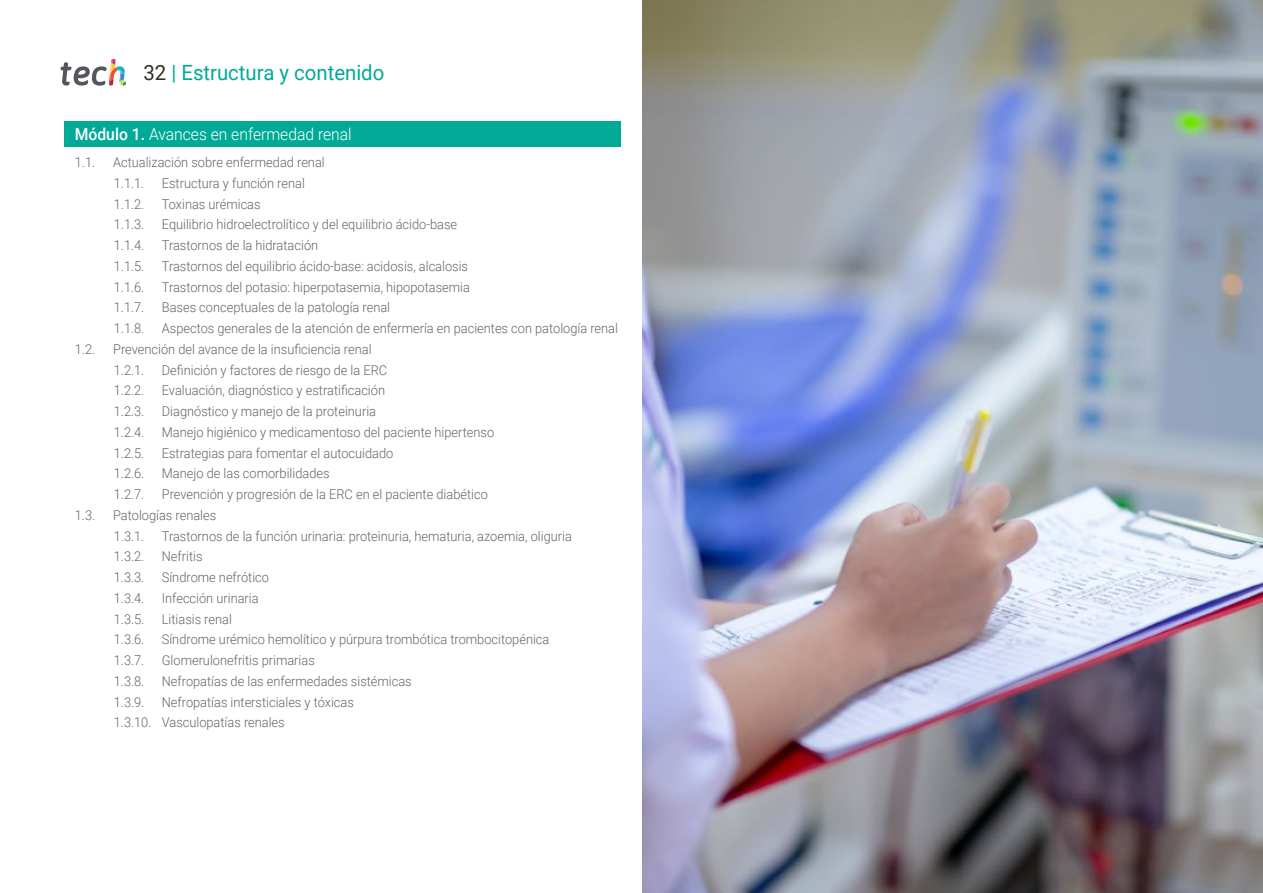
<style>
.page{position:relative;width:1263px;height:893px;background:#fff}
.page>*{position:absolute;margin:0;border:0;box-sizing:border-box;transform-origin:0 0}
.t1{font:21px "Roboto";color:#00aa97}
.t2{font:300 16.5px "Roboto";color:#fff;scale:.95 1}
.t3{font:300 13.5px/20.7px "Roboto";color:#61646a;scale:.95 1}
.s1{color:#312e20}
.s2{font-weight:500}
</style>
<div class="page">
<svg style="left:61px;top:59px;width:65px;height:27px"></svg>
<div style="left:64px;top:121px;width:557px;height:25px;background:#00aa97"></div>
<img style="left:642px;top:0;width:621px;height:893px">
<h1 class="t1" style="left:144px;top:57px;width:242px"><span class="s1">32</span> | Estructura y contenido</h1>
<p class="t2" style="left:75px;top:123px;width:293px"><span class="s2">Módulo 1.</span> Avances en enfermedad renal</p>
<p class="t3" style="left:75px;top:151px;width:23px">1.1.</p>
<p class="t3" style="left:113px;top:151px;width:224px">Actualización sobre enfermedad renal<br>1.1.1.</p>
<p class="t3" style="left:162px;top:172px;width:152px">Estructura y función renal</p>
<p class="t3" style="left:114px;top:193px;width:34px">1.1.2.</p>
<p class="t3" style="left:162px;top:193px;width:105px">Toxinas urémicas</p>
<p class="t3" style="left:114px;top:214px;width:34px">1.1.3.</p>
<p class="t3" style="left:162px;top:214px;width:312px">Equilibrio hidroelectrolítico y del equilibrio ácido-base</p>
<p class="t3" style="left:114px;top:234px;width:34px">1.1.4.</p>
<p class="t3" style="left:162px;top:234px;width:166px">Trastornos de la hidratación</p>
<p class="t3" style="left:114px;top:255px;width:34px">1.1.5.</p>
<p class="t3" style="left:162px;top:255px;width:324px">Trastornos del equilibrio ácido-base: acidosis, alcalosis</p>
<p class="t3" style="left:114px;top:276px;width:34px">1.1.6.</p>
<p class="t3" style="left:162px;top:276px;width:326px">Trastornos del potasio: hiperpotasemia, hipopotasemia</p>
<p class="t3" style="left:114px;top:297px;width:34px">1.1.7.</p>
<p class="t3" style="left:162px;top:297px;width:242px">Bases conceptuales de la patología renal</p>
<p class="t3" style="left:114px;top:317px;width:34px">1.1.8.</p>
<p class="t3" style="left:162px;top:317px;width:482px">Aspectos generales de la atención de enfermería en pacientes con patología renal</p>
<p class="t3" style="left:75px;top:338px;width:23px">1.2.</p>
<p class="t3" style="left:113px;top:338px;width:274px">Prevención del avance de la insuficiencia renal<br>1.2.1.</p>
<p class="t3" style="left:162px;top:359px;width:239px">Definición y factores de riesgo de la ERC</p>
<p class="t3" style="left:114px;top:380px;width:34px">1.2.2.</p>
<p class="t3" style="left:162px;top:380px;width:236px">Evaluación, diagnóstico y estratificación</p>
<p class="t3" style="left:114px;top:400px;width:34px">1.2.3.</p>
<p class="t3" style="left:162px;top:400px;width:227px">Diagnóstico y manejo de la proteinuria</p>
<p class="t3" style="left:114px;top:421px;width:34px">1.2.4.</p>
<p class="t3" style="left:162px;top:421px;width:351px">Manejo higiénico y medicamentoso del paciente hipertenso</p>
<p class="t3" style="left:114px;top:442px;width:34px">1.2.5.</p>
<p class="t3" style="left:162px;top:442px;width:245px">Estrategias para fomentar el autocuidado</p>
<p class="t3" style="left:114px;top:463px;width:34px">1.2.6.</p>
<p class="t3" style="left:162px;top:463px;width:178px">Manejo de las comorbilidades</p>
<p class="t3" style="left:114px;top:483px;width:34px">1.2.7.</p>
<p class="t3" style="left:162px;top:483px;width:345px">Prevención y progresión de la ERC en el paciente diabético</p>
<p class="t3" style="left:75px;top:504px;width:23px">1.3.</p>
<p class="t3" style="left:113px;top:504px;width:110px">Patologías renales<br>1.3.1.</p>
<p class="t3" style="left:162px;top:525px;width:433px">Trastornos de la función urinaria: proteinuria, hematuria, azoemia, oliguria</p>
<p class="t3" style="left:114px;top:546px;width:34px">1.3.2.</p>
<p class="t3" style="left:162px;top:546px;width:44px">Nefritis</p>
<p class="t3" style="left:114px;top:566px;width:34px">1.3.3.</p>
<p class="t3" style="left:162px;top:566px;width:114px">Síndrome nefrótico</p>
<p class="t3" style="left:114px;top:587px;width:34px">1.3.4.</p>
<p class="t3" style="left:162px;top:587px;width:103px">Infección urinaria</p>
<p class="t3" style="left:114px;top:608px;width:34px">1.3.5.</p>
<p class="t3" style="left:162px;top:608px;width:75px">Litiasis renal</p>
<p class="t3" style="left:114px;top:629px;width:34px">1.3.6.</p>
<p class="t3" style="left:162px;top:629px;width:409px">Síndrome urémico hemolítico y púrpura trombótica trombocitopénica</p>
<p class="t3" style="left:114px;top:649px;width:34px">1.3.7.</p>
<p class="t3" style="left:162px;top:649px;width:163px">Glomerulonefritis primarias</p>
<p class="t3" style="left:114px;top:670px;width:34px">1.3.8.</p>
<p class="t3" style="left:162px;top:670px;width:265px">Nefropatías de las enfermedades sistémicas</p>
<p class="t3" style="left:114px;top:691px;width:34px">1.3.9.</p>
<p class="t3" style="left:114px;top:691px;width:254px;text-indent:48px">Nefropatías intersticiales y tóxicas<br>1.3.10. Vasculopatías renales</p>
</div>
